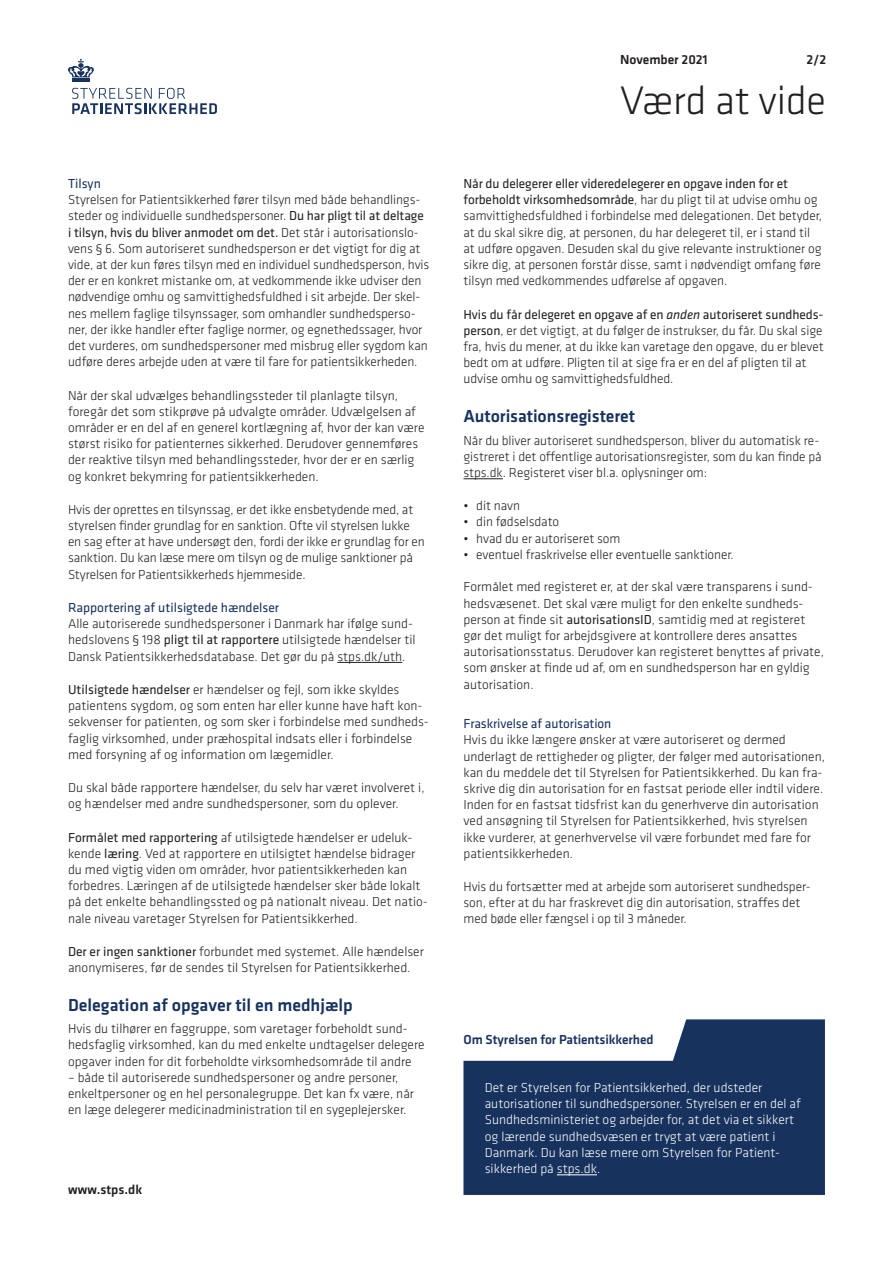
<style>
.page{position:relative;width:893px;height:1263px;background:#fff}
.page>*{position:absolute;margin:0;border:0;box-sizing:border-box;transform-origin:0 0}
.t1{font:300 41.25px "Klavika";letter-spacing:-.005em;color:#231f20}
.t2{font:500 18px "Klavika";color:#16325d}
.t3{font:300 13.5px/16.2px "Klavika";color:#231f20}
.t4{font:300 13.5px/16.2px "Klavika";color:#fff}
.t5{font:13.5px "Klavika";color:#16325d}
.t6{font:500 13.5px "Klavika";letter-spacing:-.005em;color:#16325d}
.t7{font:500 13.5px "Klavika";color:#231f20}
.s1{font-weight:400}
.s2{font-family:"Titillium"}
.s3{font-weight:400;font-style:italic}
</style>
<div class="page">
<hr style="left:72px;top:78px;width:18px;height:4px;background:#16325d">
<svg style="left:68px;top:59px;width:26px;height:18px"></svg>
<svg style="left:72px;top:88px;width:145px;height:26px"></svg>
<hr style="left:337px;top:662px;width:65px;height:1px;background:#231f20">
<hr style="left:463px;top:478px;width:40px;height:1px;background:#231f20">
<svg style="left:463px;top:1019px;width:362px;height:176px;background:#374f74"></svg>
<hr style="left:557px;top:1174px;width:40px;height:1px;background:#fff">
<p class="t5" style="left:68px;top:176px;width:34px">Tilsyn</p>
<p class="t3" style="left:68px;top:192px;width:363px">Styrelsen for Patientsikkerhed fører tilsyn med både behandlings&shy;steder og individuelle sundhedspersoner. <span class="s1">Du har pligt til at deltage i tilsyn, hvis du bliver anmodet om det.</span> Det står i autorisationslo&shy;vens <span class="s2">§</span> 6. Som autoriseret sundhedsperson er det vigtigt for dig at vide, at der kun føres tilsyn med en individuel sundhedsperson, hvis der er en konkret mistanke om, at vedkommende ikke udviser den nødvendige omhu og samvittighedsfuldhed i sit arbejde. Der skel&shy;nes mellem faglige tilsynssager, som omhandler sundhedsperso&shy;ner, der ikke handler efter faglige normer, og egnethedssager, hvor det vurderes, om sundhedspersoner med misbrug eller sygdom kan udføre deres arbejde uden at være til fare for patientsikkerheden.</p>
<p class="t3" style="left:68px;top:387px;width:358px">Når der skal udvælges behandlingssteder til planlagte tilsyn, foregår det som stikprøve på udvalgte områder. Udvælgelsen af områder er en del af en generel kortlægning af, hvor der kan være størst risiko for patienternes sikkerhed. Derudover gennemføres der reaktive tilsyn med behandlingssteder, hvor der er en særlig og konkret bekymring for patientsikkerheden.</p>
<p class="t3" style="left:68px;top:501px;width:358px">Hvis der oprettes en tilsynssag, er det ikke ensbetydende med, at styrelsen finder grundlag for en sanktion. Ofte vil styrelsen lukke en sag efter at have undersøgt den, fordi der ikke er grundlag for en sanktion. Du kan læse mere om tilsyn og de mulige sanktioner på Styrelsen for Patientsikkerheds hjemmeside.</p>
<p class="t5" style="left:68px;top:600px;width:212px">Rapportering af utilsigtede hændelser</p>
<p class="t3" style="left:68px;top:616px;width:349px">Alle autoriserede sundhedspersoner i Danmark har ifølge sund&shy;hedslovens <span class="s2">§</span> 198 <span class="s1">pligt til at rapportere</span> utilsigtede hændelser til<br>Dansk Patientsikkerhedsdatabase. Det gør du på stps.dk/uth.</p>
<p class="t3" style="left:68px;top:681px;width:362px"><span class="s1">Utilsigtede hændelser</span> er hændelser og fejl, som ikke skyldes patientens sygdom, og som enten har eller kunne have haft kon&shy;sekvenser for patienten, og som sker i forbindelse med sundheds&shy;faglig virksomhed, under præhospital indsats eller i forbindelse med forsyning af og information om lægemidler.</p>
<p class="t3" style="left:68px;top:780px;width:358px">Du skal både rapportere hændelser, du selv har været involveret i, og hændelser med andre sundhedspersoner, som du oplever.</p>
<p class="t3" style="left:68px;top:829px;width:361px"><span class="s1">Formålet med rapportering</span> af utilsigtede hændelser er udeluk&shy;kende <span class="s1">læring</span>. Ved at rapportere en utilsigtet hændelse bidrager du med vigtig viden om områder, hvor patientsikkerheden kan forbedres. Læringen af de utilsigtede hændelser sker både lokalt på det enkelte behandlingssted og på nationalt niveau. Det natio&shy;nale niveau varetager Styrelsen for Patientsikkerhed.</p>
<p class="t3" style="left:68px;top:943px;width:357px"><span class="s1">Der er ingen sanktioner</span> forbundet med systemet. Alle hændelser anonymiseres, før de sendes til Styrelsen for Patientsikkerhed.</p>
<p class="t2" style="left:68px;top:995px;width:286px">Delegation af opgaver til en medhjælp</p>
<p class="t3" style="left:68px;top:1021px;width:358px">Hvis du tilhører en faggruppe, som varetager forbeholdt sund&shy;hedsfaglig virksomhed, kan du med enkelte undtagelser delegere opgaver inden for dit forbeholdte virksomhedsområde til andre</p>
<p class="t3" style="left:68px;top:1069px;width:348px">– både til autoriserede sundhedspersoner og andre personer, enkeltpersoner og en hel personalegruppe. Det kan fx være, når en læge delegerer medicinadministration til en sygeplejersker.</p>
<p class="t7" style="left:68px;top:1182px;width:76px">www.stps.dk</p>
<p class="t7" style="left:620px;top:52px;width:89px">November 2021</p>
<p class="t7" style="left:806px;top:52px;width:21px">2/2</p>
<p class="t1" style="left:620px;top:78px;width:208px">Værd at vide</p>
<p class="t3" style="left:463px;top:176px;width:360px"><span class="s1">Når du delegerer eller videredelegerer en opgave inden for et forbeholdt virksomhedsområde</span>, har du pligt til at udvise omhu og samvittighedsfuldhed i forbindelse med delegationen. Det betyder, at du skal sikre dig, at personen, du har delegeret til, er i stand til at udføre opgaven. Desuden skal du give relevante instruktioner og sikre dig, at personen forstår disse, samt i nødvendigt omfang føre tilsyn med vedkommendes udførelse af opgaven.</p>
<p class="t3" style="left:463px;top:306px;width:362px"><span class="s1">Hvis du får delegeret en opgave af en</span> <span class="s3">anden</span> <span class="s1">autoriseret sundheds&shy;person</span>, er det vigtigt, at du følger de instrukser, du får. Du skal sige fra, hvis du mener, at du ikke kan varetage den opgave, du er blevet bedt om at udføre. Pligten til at sige fra er en del af pligten til at udvise omhu og samvittighedsfuldhed.</p>
<p class="t2" style="left:463px;top:406px;width:173px">Autorisationsregisteret</p>
<p class="t3" style="left:463px;top:432px;width:360px">Når du bliver autoriseret sundhedsperson, bliver du automatisk re&shy;gistreret i det offentlige autorisationsregister, som du kan finde på stps.dk. Registeret viser bl.a. oplysninger om:</p>
<p class="t3" style="left:463px;top:498px;width:58px">• dit navn</p>
<p class="t3" style="left:463px;top:514px;width:97px">• din fødselsdato</p>
<p class="t3" style="left:463px;top:530px;width:158px">• hvad du er autoriseret som</p>
<p class="t3" style="left:463px;top:546px;width:272px">• eventuel fraskrivelse eller eventuelle sanktioner.</p>
<p class="t3" style="left:463px;top:579px;width:362px">Formålet med registeret er, at der skal være transparens i sund&shy;hedsvæsenet. Det skal være muligt for den enkelte sundheds&shy;person at finde sit <span class="s1">autorisationsID</span>, samtidig med at registeret gør det muligt for arbejdsgivere at kontrollere deres ansattes autorisationsstatus. Derudover kan registeret benyttes af private, som ønsker at finde ud af, om en sundhedsperson har en gyldig autorisation.</p>
<p class="t5" style="left:463px;top:716px;width:149px">Fraskrivelse af autorisation</p>
<p class="t3" style="left:463px;top:732px;width:363px">Hvis du ikke længere ønsker at være autoriseret og dermed underlagt de rettigheder og pligter, der følger med autorisationen, kan du meddele det til Styrelsen for Patientsikkerhed. Du kan fra&shy;skrive dig din autorisation for en fastsat periode eller indtil videre.<br>Inden for en fastsat tidsfrist kan du generhverve din autorisation ved ansøgning til Styrelsen for Patientsikkerhed, hvis styrelsen ikke vurderer, at generhvervelse vil være forbundet med fare for patientsikkerheden.</p>
<p class="t3" style="left:463px;top:879px;width:349px">Hvis du fortsætter med at arbejde som autoriseret sundhedsper&shy;son, efter at du har fraskrevet dig din autorisation, straffes det med bøde eller fængsel i op til 3 måneder.</p>
<p class="t6" style="left:463px;top:1032px;width:192px">Om Styrelsen for Patientsikkerhed</p>
<p class="t4" style="left:485px;top:1080px;width:318px">Det er Styrelsen for Patientsikkerhed, der udsteder autorisationer til sundhedspersoner. Styrelsen er en del af Sundhedsministeriet og arbejder for, at det via et sikkert og lærende sundhedsvæsen er trygt at være patient i Danmark. Du kan læse mere om Styrelsen for Patient&shy;sikkerhed på stps.dk.</p>
</div>
